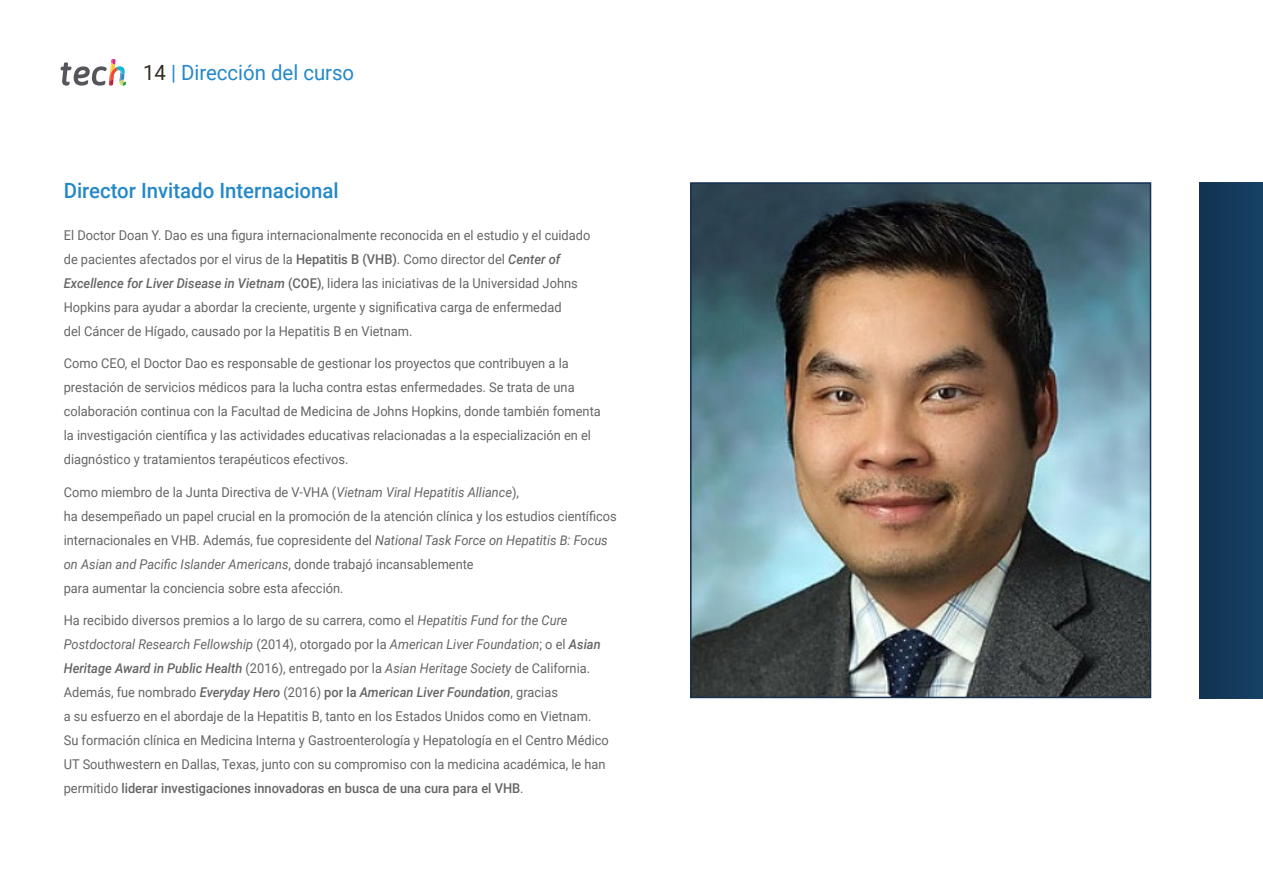
<style>
.page{position:relative;width:1263px;height:893px;background:#fff}
.page>*{position:absolute;margin:0;border:0;box-sizing:border-box;transform-origin:0 0}
.t1{font:500 21px "Roboto";color:#2488c9}
.t2{font:21px "Roboto";color:#2488c9}
.t3{font:13.5px/24px "Roboto";color:#656565;scale:.95 1}
.s1{color:#312e20}
.s2{font-weight:500}
.s3{font-weight:500;font-style:italic}
.s4{font-style:italic}
</style>
<div class="page">
<svg style="left:61px;top:59px;width:65px;height:27px"></svg>
<img style="left:693px;top:185px;width:455px;height:510px">
<div style="left:690px;top:182px;width:461px;height:516px;border:2px solid #17304f"></div>
<div style="left:1199px;top:182px;width:64px;height:516px;background:#14395b"></div>
<h1 class="t2" style="left:143px;top:57px;width:213px"><span class="s1">14</span> | Dirección del curso</h1>
<h1 class="t1" style="left:64px;top:176px;width:276px">Director Invitado Internacional</h1>
<p class="t3" style="left:64px;top:222px;width:556px">El Doctor Doan Y. Dao es una figura internacionalmente reconocida en el estudio y el cuidado de pacientes afectados por el virus de la <span class="s2">Hepatitis B (VHB)</span>. Como director del <span class="s3">Center of Excellence for Liver Disease in Vietnam</span> <span class="s2">(COE)</span>, lidera las iniciativas de la Universidad Johns Hopkins para ayudar a abordar la creciente, urgente y significativa carga de enfermedad<br>del Cáncer de Hígado, causado por la Hepatitis B en Vietnam.</p>
<p class="t3" style="left:64px;top:351px;width:567px">Como CEO, el Doctor Dao es responsable de gestionar los proyectos que contribuyen a la prestación de servicios médicos para la lucha contra estas enfermedades. Se trata de una colaboración continua con la Facultad de Medicina de Johns Hopkins, donde también fomenta la investigación científica y las actividades educativas relacionadas a la especialización en el diagnóstico y tratamientos terapéuticos efectivos.</p>
<p class="t3" style="left:64px;top:479px;width:584px">Como miembro de la Junta Directiva de V-VHA (<span class="s4">Vietnam Viral Hepatitis Alliance</span>),<br>ha desempeñado un papel crucial en la promoción de la atención clínica y los estudios científicos internacionales en VHB. Además, fue copresidente del <span class="s4">National Task Force on Hepatitis B: Focus on Asian and Pacific Islander Americans</span>, donde trabajó incansablemente<br>para aumentar la conciencia sobre esta afección.</p>
<p class="t3" style="left:64px;top:608px;width:575px">Ha recibido diversos premios a lo largo de su carrera, como el <span class="s4">Hepatitis Fund for the Cure Postdoctoral Research Fellowship</span> (2014), otorgado por la <span class="s4">American Liver Foundation</span>; o el <span class="s3">Asian Heritage Award in Public Health</span> (2016), entregado por la <span class="s4">Asian Heritage Society</span> de California.<br>Además, fue nombrado <span class="s3">Everyday Hero</span> (2016) <span class="s2">por la</span> <span class="s3">American Liver Foundation</span>, gracias<br>a su esfuerzo en el abordaje de la Hepatitis B, tanto en los Estados Unidos como en Vietnam.<br>Su formación clínica en Medicina Interna y Gastroenterología y Hepatología en el Centro Médico UT Southwestern en Dallas, Texas, junto con su compromiso con la medicina académica, le han permitido <span class="s2">liderar investigaciones innovadoras en busca de una cura para el VHB</span>.</p>
</div>
